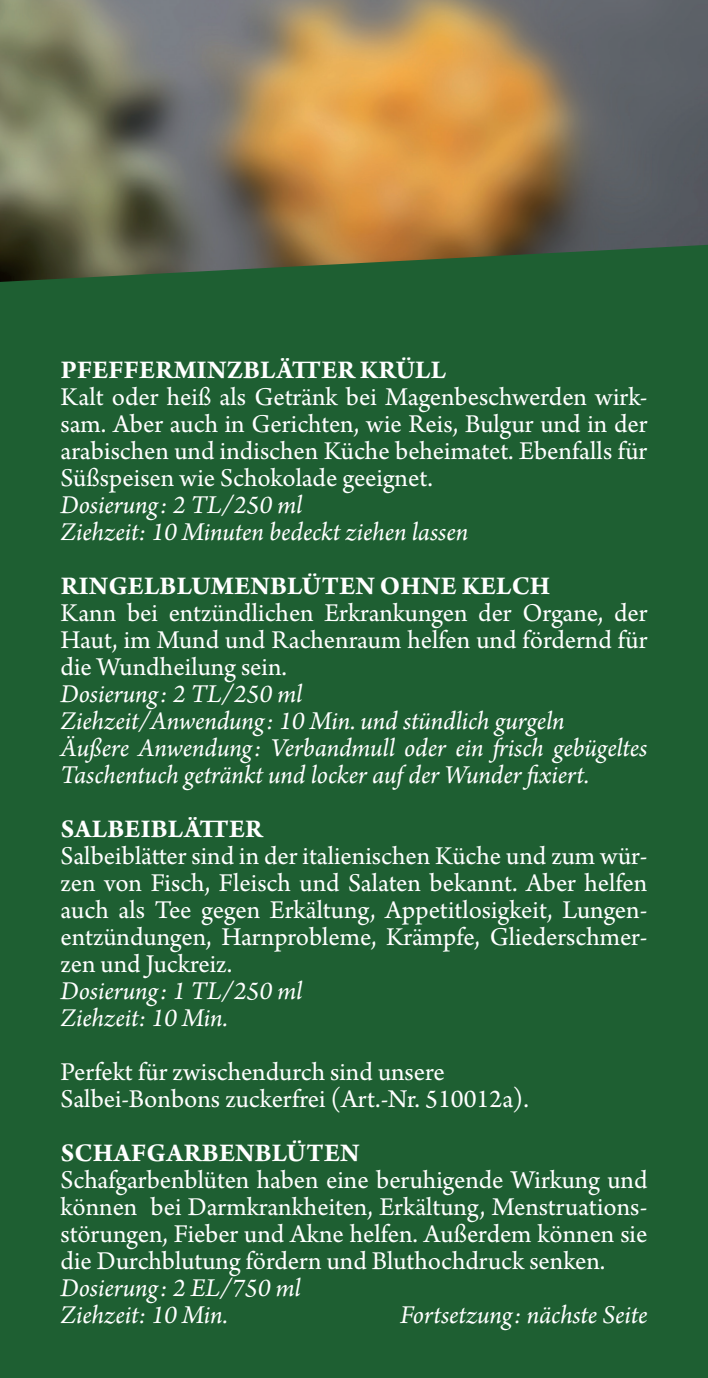
<style>
.page{position:relative;width:708px;height:1378px;background:#fff}
.page>*{position:absolute;margin:0;border:0;box-sizing:border-box;transform-origin:0 0}
.Heilkräuter-Flyer_An{font:27px/27px "Arno Pro";color:#fff;text-align:justify}
.Heilkräuter-Flyer_An-2{font:italic 27px/27px "Arno Pro";color:#fff}
.Heilkräuter-Flyer_Pr{font:700 27px "Arno Pro";letter-spacing:.01em;color:#fff}
</style>
<div class="page">
<img style="left:0;top:0;width:708px;height:245px">
<div style="left:0;top:245px;width:708px;height:1133px;background:#1e5f32"></div>
<p class="Heilkräuter-Flyer_Pr" style="left:61px;top:354px;width:387px">PFEFFERMINZBLÄTTER KRÜLL</p>
<p class="Heilkräuter-Flyer_An" style="left:61px;top:385px;width:588px">Kalt oder heiß als Getränk bei Magenbeschwerden wirk&shy;sam. Aber auch in Gerichten, wie Reis, Bulgur und in der arabischen und indischen Küche beheimatet. Ebenfalls für Süßspeisen wie Schokolade geeignet.</p>
<p class="Heilkräuter-Flyer_An-2" style="left:61px;top:493px;width:243px">Dosierung: 2 TL/250 ml</p>
<p class="Heilkräuter-Flyer_An-2" style="left:61px;top:520px;width:409px">Ziehzeit: 10 Minuten bedeckt ziehen lassen</p>
<p class="Heilkräuter-Flyer_Pr" style="left:61px;top:570px;width:491px">RINGELBLUMENBLÜTEN OHNE KELCH</p>
<p class="Heilkräuter-Flyer_An" style="left:61px;top:601px;width:588px">Kann bei entzündlichen Erkrankungen der Organe, der Haut, im Mund und Rachenraum helfen und fördernd für die Wundheilung sein.</p>
<p class="Heilkräuter-Flyer_An-2" style="left:61px;top:682px;width:243px">Dosierung: 2 TL/250 ml</p>
<p class="Heilkräuter-Flyer_An-2" style="left:61px;top:709px;width:506px">Ziehzeit/Anwendung: 10 Min. und stündlich gurgeln</p>
<p class="Heilkräuter-Flyer_An-2" style="left:61px;top:736px;width:588px">Äußere Anwendung: Verbandmull oder ein frisch gebügeltes<br>Taschentuch getränkt und locker auf der Wunder fixiert.</p>
<p class="Heilkräuter-Flyer_Pr" style="left:61px;top:813px;width:203px">SALBEIBLÄTTER</p>
<p class="Heilkräuter-Flyer_An" style="left:61px;top:844px;width:588px">Salbeiblätter sind in der italienischen Küche und zum wür&shy;zen von Fisch, Fleisch und Salaten bekannt. Aber helfen auch als Tee gegen Erkältung, Appetitlosigkeit, Lungen&shy;entzündungen, Harnprobleme, Krämpfe, Gliederschmer&shy;zen und Juckreiz.</p>
<p class="Heilkräuter-Flyer_An-2" style="left:61px;top:979px;width:243px">Dosierung: 1 TL/250 ml</p>
<p class="Heilkräuter-Flyer_An-2" style="left:61px;top:1006px;width:169px">Ziehzeit: 10 Min.</p>
<p class="Heilkräuter-Flyer_An" style="left:61px;top:1060px;width:386px">Perfekt für zwischendurch sind unsere</p>
<p class="Heilkräuter-Flyer_An" style="left:61px;top:1087px;width:470px">Salbei-Bonbons zuckerfrei (Art.-Nr. 510012a).</p>
<p class="Heilkräuter-Flyer_Pr" style="left:61px;top:1137px;width:300px">SCHAFGARBENBLÜTEN</p>
<p class="Heilkräuter-Flyer_An" style="left:61px;top:1168px;width:588px">Schafgarbenblüten haben eine beruhigende Wirkung und können bei Darmkrankheiten, Erkältung, Menstruations&shy;störungen, Fieber und Akne helfen. Außerdem können sie die Durchblutung fördern und Bluthochdruck senken.</p>
<p class="Heilkräuter-Flyer_An-2" style="left:61px;top:1276px;width:242px">Dosierung: 2 EL/750 ml</p>
<p class="Heilkräuter-Flyer_An-2" style="left:61px;top:1303px;width:169px">Ziehzeit: 10 Min.</p>
<p class="Heilkräuter-Flyer_An-2" style="left:400px;top:1303px;width:249px">Fortsetzung: nächste Seite</p>
</div>
